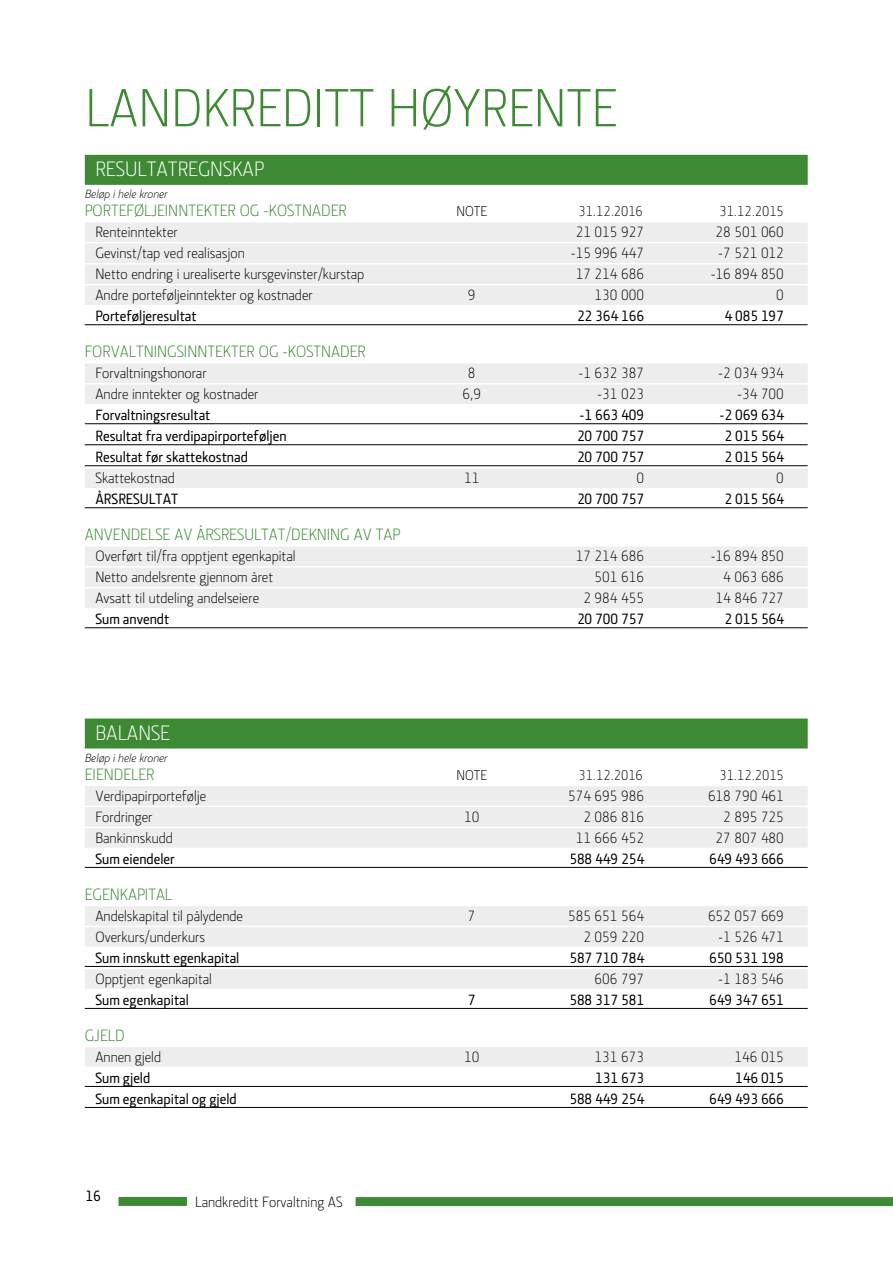
<style>
.page{position:relative;width:893px;height:1263px;background:#fff}
.page>*{position:absolute;margin:0;border:0;box-sizing:border-box;transform-origin:0 0}
.t1{font:300 54px "Section LK";color:#3d8934}
.t2{font:300 21px "Section LK";color:#fff}
.t3{font:300 16.5px "Section LK";color:#3d8934}
.t4{font:300 15px "Section LK";color:#000}
.t5{font:500 15px "Section LK";color:#000}
.t6{font:300 14.25px "Section LK";color:#000}
.t7{font:italic 300 12px "Section LK";color:#000}
</style>
<div class="page">
<div style="left:119px;top:1197px;width:68px;height:9px;background:#3d8934"></div>
<div style="left:356px;top:1197px;width:537px;height:9px;background:#3d8934"></div>
<div style="left:85px;top:155px;width:723px;height:30px;background:#3d8934"></div>
<div style="left:85px;top:222px;width:723px;height:20px;background:#ededed"></div>
<div style="left:85px;top:243px;width:723px;height:20px;background:#ededed"></div>
<div style="left:85px;top:264px;width:723px;height:20px;background:#ededed"></div>
<div style="left:85px;top:285px;width:723px;height:20px;background:#ededed"></div>
<hr style="left:85px;top:324px;width:723px;height:1px;background:#000">
<div style="left:85px;top:363px;width:723px;height:20px;background:#ededed"></div>
<div style="left:85px;top:384px;width:723px;height:20px;background:#ededed"></div>
<hr style="left:85px;top:423px;width:723px;height:1px;background:#000">
<hr style="left:85px;top:444px;width:723px;height:1px;background:#000">
<hr style="left:85px;top:465px;width:723px;height:1px;background:#000">
<div style="left:85px;top:468px;width:723px;height:20px;background:#ededed"></div>
<hr style="left:85px;top:507px;width:723px;height:1px;background:#000">
<div style="left:85px;top:546px;width:723px;height:20px;background:#ededed"></div>
<div style="left:85px;top:567px;width:723px;height:20px;background:#ededed"></div>
<div style="left:85px;top:588px;width:723px;height:20px;background:#ededed"></div>
<hr style="left:85px;top:627px;width:723px;height:1px;background:#000">
<div style="left:85px;top:718px;width:723px;height:30px;background:#3d8934"></div>
<div style="left:85px;top:786px;width:723px;height:20px;background:#ededed"></div>
<div style="left:85px;top:807px;width:723px;height:20px;background:#ededed"></div>
<div style="left:85px;top:828px;width:723px;height:20px;background:#ededed"></div>
<hr style="left:85px;top:867px;width:723px;height:1px;background:#000">
<div style="left:85px;top:906px;width:723px;height:20px;background:#ededed"></div>
<div style="left:85px;top:927px;width:723px;height:20px;background:#ededed"></div>
<hr style="left:85px;top:966px;width:723px;height:1px;background:#000">
<div style="left:85px;top:969px;width:723px;height:20px;background:#ededed"></div>
<hr style="left:85px;top:1008px;width:723px;height:1px;background:#000">
<div style="left:85px;top:1047px;width:723px;height:20px;background:#ededed"></div>
<hr style="left:85px;top:1086px;width:723px;height:1px;background:#000">
<hr style="left:85px;top:1107px;width:723px;height:1px;background:#000">
<h1 class="t1" style="left:85px;top:77px;width:533px">LANDKREDITT HØYRENTE</h1>
<h2 class="t2" style="left:95px;top:157px;width:170px">RESULTATREGNSKAP</h2>
<p class="t3" style="left:85px;top:201px;width:263px">PORTEFØLJEINNTEKTER OG -KOSTNADER</p>
<p class="t6" style="left:456px;top:203px;width:32px">NOTE</p>
<p class="t6" style="left:578px;top:203px;width:66px">31.12.2016</p>
<p class="t6" style="left:719px;top:203px;width:66px">31.12.2015</p>
<p class="t4" style="left:95px;top:224px;width:84px">Renteinntekter</p>
<p class="t4" style="left:576px;top:224px;width:70px">21 015 927</p>
<p class="t4" style="left:716px;top:224px;width:70px">28 501 060</p>
<p class="t4" style="left:95px;top:245px;width:151px">Gevinst/tap ved realisasjon</p>
<p class="t4" style="left:571px;top:245px;width:75px">-15 996 447</p>
<p class="t4" style="left:718px;top:245px;width:67px">-7 521 012</p>
<p class="t4" style="left:95px;top:266px;width:270px">Netto endring i urealiserte kursgevinster/kurstap</p>
<p class="t4" style="left:576px;top:266px;width:70px">17 214 686</p>
<p class="t4" style="left:711px;top:266px;width:75px">-16 894 850</p>
<p class="t4" style="left:95px;top:287px;width:219px">Andre porteføljeinntekter og kostnader</p>
<p class="t4" style="left:468px;top:287px;width:9px">9</p>
<p class="t4" style="left:595px;top:287px;width:51px">130 000</p>
<p class="t4" style="left:776px;top:287px;width:9px">0</p>
<p class="t5" style="left:95px;top:308px;width:103px">Porteføljeresultat</p>
<p class="t5" style="left:577px;top:308px;width:68px">22 364 166</p>
<p class="t5" style="left:724px;top:308px;width:61px">4 085 197</p>
<p class="t3" style="left:85px;top:342px;width:283px">FORVALTNINGSINNTEKTER OG -KOSTNADER</p>
<p class="t4" style="left:95px;top:365px;width:113px">Forvaltningshonorar</p>
<p class="t4" style="left:468px;top:365px;width:9px">8</p>
<p class="t4" style="left:578px;top:365px;width:67px">-1 632 387</p>
<p class="t4" style="left:718px;top:365px;width:67px">-2 034 934</p>
<p class="t4" style="left:95px;top:386px;width:165px">Andre inntekter og kostnader</p>
<p class="t4" style="left:463px;top:386px;width:20px">6,9</p>
<p class="t4" style="left:597px;top:386px;width:48px">-31 023</p>
<p class="t4" style="left:737px;top:386px;width:48px">-34 700</p>
<p class="t5" style="left:95px;top:407px;width:117px">Forvaltningsresultat</p>
<p class="t5" style="left:580px;top:407px;width:66px">-1 663 409</p>
<p class="t5" style="left:719px;top:407px;width:66px">-2 069 634</p>
<p class="t5" style="left:95px;top:428px;width:193px">Resultat fra verdipapirporteføljen</p>
<p class="t5" style="left:577px;top:428px;width:68px">20 700 757</p>
<p class="t5" style="left:724px;top:428px;width:61px">2 015 564</p>
<p class="t5" style="left:95px;top:449px;width:154px">Resultat før skattekostnad</p>
<p class="t5" style="left:577px;top:449px;width:68px">20 700 757</p>
<p class="t5" style="left:724px;top:449px;width:61px">2 015 564</p>
<p class="t4" style="left:95px;top:470px;width:81px">Skattekostnad</p>
<p class="t4" style="left:464px;top:470px;width:17px">11</p>
<p class="t4" style="left:636px;top:470px;width:9px">0</p>
<p class="t4" style="left:776px;top:470px;width:9px">0</p>
<p class="t5" style="left:95px;top:491px;width:84px">ÅRSRESULTAT</p>
<p class="t5" style="left:577px;top:491px;width:68px">20 700 757</p>
<p class="t5" style="left:724px;top:491px;width:61px">2 015 564</p>
<p class="t3" style="left:85px;top:525px;width:317px">ANVENDELSE AV ÅRSRESULTAT/DEKNING AV TAP</p>
<p class="t4" style="left:95px;top:548px;width:202px">Overført til/fra opptjent egenkapital</p>
<p class="t4" style="left:576px;top:548px;width:70px">17 214 686</p>
<p class="t4" style="left:711px;top:548px;width:75px">-16 894 850</p>
<p class="t4" style="left:95px;top:569px;width:179px">Netto andelsrente gjennom året</p>
<p class="t4" style="left:595px;top:569px;width:51px">501 616</p>
<p class="t4" style="left:723px;top:569px;width:62px">4 063 686</p>
<p class="t4" style="left:95px;top:590px;width:165px">Avsatt til utdeling andelseiere</p>
<p class="t4" style="left:583px;top:590px;width:62px">2 984 455</p>
<p class="t4" style="left:716px;top:590px;width:70px">14 846 727</p>
<p class="t5" style="left:95px;top:611px;width:75px">Sum anvendt</p>
<p class="t5" style="left:577px;top:611px;width:68px">20 700 757</p>
<p class="t5" style="left:724px;top:611px;width:61px">2 015 564</p>
<p class="t7" style="left:85px;top:187px;width:84px">Beløp i hele kroner</p>
<h2 class="t2" style="left:95px;top:721px;width:76px">BALANSE</h2>
<p class="t3" style="left:85px;top:765px;width:71px">EIENDELER</p>
<p class="t6" style="left:456px;top:767px;width:32px">NOTE</p>
<p class="t6" style="left:578px;top:767px;width:66px">31.12.2016</p>
<p class="t6" style="left:719px;top:767px;width:66px">31.12.2015</p>
<p class="t4" style="left:95px;top:787px;width:112px">Verdipapirportefølje</p>
<p class="t4" style="left:568px;top:787px;width:77px">574 695 986</p>
<p class="t4" style="left:708px;top:787px;width:77px">618 790 461</p>
<p class="t4" style="left:95px;top:808px;width:59px">Fordringer</p>
<p class="t4" style="left:464px;top:808px;width:17px">10</p>
<p class="t4" style="left:583px;top:808px;width:62px">2 086 816</p>
<p class="t4" style="left:723px;top:808px;width:62px">2 895 725</p>
<p class="t4" style="left:95px;top:829px;width:79px">Bankinnskudd</p>
<p class="t4" style="left:576px;top:829px;width:70px">11 666 452</p>
<p class="t4" style="left:716px;top:829px;width:70px">27 807 480</p>
<p class="t5" style="left:95px;top:850px;width:81px">Sum eiendeler</p>
<p class="t5" style="left:569px;top:850px;width:76px">588 449 254</p>
<p class="t5" style="left:709px;top:850px;width:76px">649 493 666</p>
<p class="t3" style="left:85px;top:885px;width:89px">EGENKAPITAL</p>
<p class="t4" style="left:95px;top:907px;width:149px">Andelskapital til pålydende</p>
<p class="t4" style="left:468px;top:907px;width:9px">7</p>
<p class="t4" style="left:568px;top:907px;width:77px">585 651 564</p>
<p class="t4" style="left:708px;top:907px;width:77px">652 057 669</p>
<p class="t4" style="left:95px;top:928px;width:111px">Overkurs/underkurs</p>
<p class="t4" style="left:583px;top:928px;width:62px">2 059 220</p>
<p class="t4" style="left:718px;top:928px;width:67px">-1 526 471</p>
<p class="t5" style="left:95px;top:949px;width:145px">Sum innskutt egenkapital</p>
<p class="t5" style="left:569px;top:949px;width:76px">587 710 784</p>
<p class="t5" style="left:709px;top:949px;width:76px">650 531 198</p>
<p class="t4" style="left:95px;top:970px;width:118px">Opptjent egenkapital</p>
<p class="t4" style="left:595px;top:970px;width:51px">606 797</p>
<p class="t4" style="left:718px;top:970px;width:67px">-1 183 546</p>
<p class="t5" style="left:95px;top:991px;width:95px">Sum egenkapital</p>
<p class="t5" style="left:468px;top:991px;width:9px">7</p>
<p class="t5" style="left:569px;top:991px;width:76px">588 317 581</p>
<p class="t5" style="left:709px;top:991px;width:76px">649 347 651</p>
<p class="t3" style="left:85px;top:1026px;width:41px">GJELD</p>
<p class="t4" style="left:95px;top:1048px;width:67px">Annen gjeld</p>
<p class="t4" style="left:464px;top:1048px;width:17px">10</p>
<p class="t4" style="left:595px;top:1048px;width:51px">131 673</p>
<p class="t4" style="left:734px;top:1048px;width:51px">146 015</p>
<p class="t5" style="left:95px;top:1069px;width:56px">Sum gjeld</p>
<p class="t5" style="left:595px;top:1069px;width:50px">131 673</p>
<p class="t5" style="left:735px;top:1069px;width:50px">146 015</p>
<p class="t5" style="left:95px;top:1090px;width:143px">Sum egenkapital og gjeld</p>
<p class="t5" style="left:569px;top:1090px;width:76px">588 449 254</p>
<p class="t5" style="left:709px;top:1090px;width:76px">649 493 666</p>
<p class="t7" style="left:85px;top:751px;width:84px">Beløp i hele kroner</p>
<p class="t5" style="left:86px;top:1187px;width:17px">16</p>
<p class="t4" style="left:195px;top:1193px;width:149px">Landkreditt Forvaltning AS</p>
</div>
